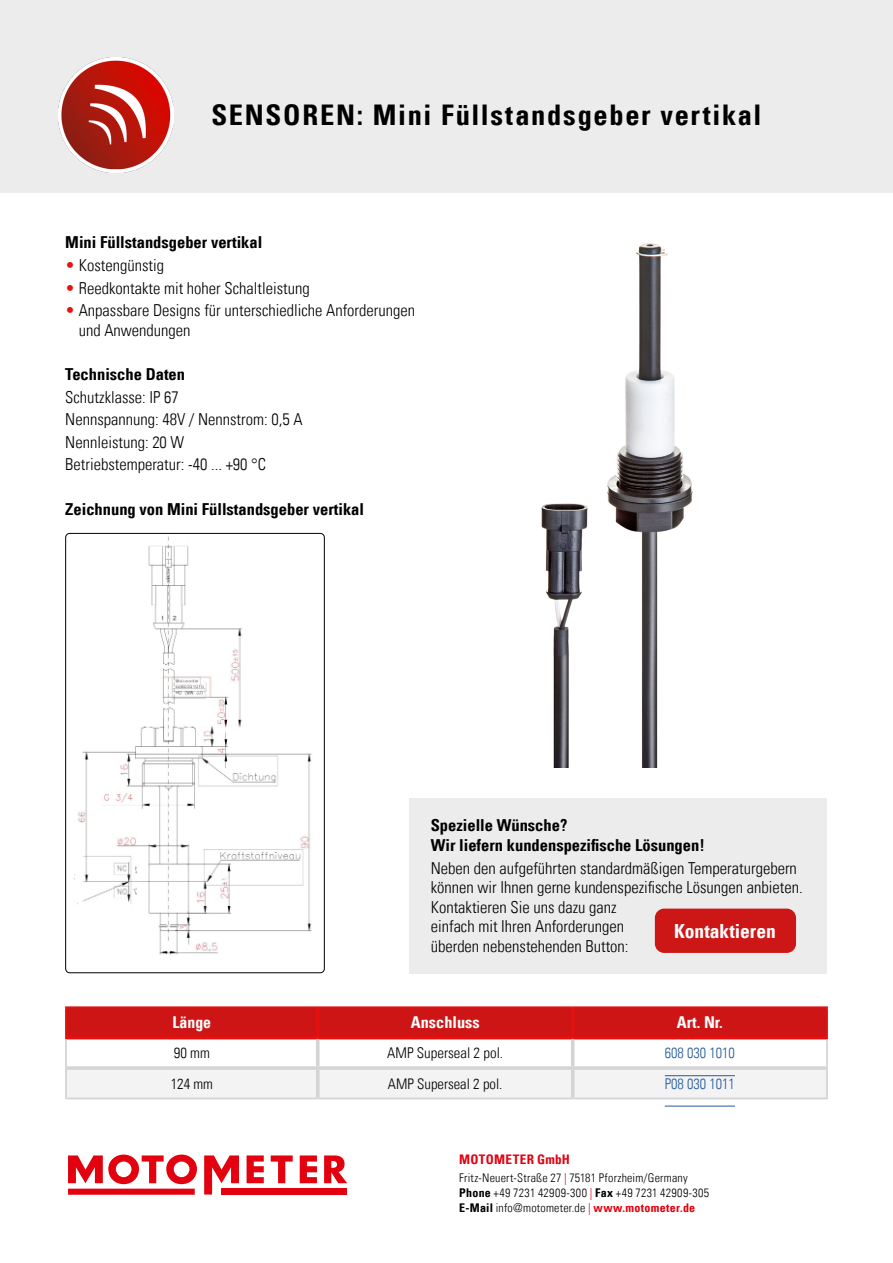
<style>
.page{position:relative;width:893px;height:1263px;background:#fff}
.page>*{position:absolute;margin:0;border:0;box-sizing:border-box;transform-origin:0 0}
.t1{font:700 condensed 28.5px "Univers LT";letter-spacing:.06em;color:#000}
.t2{font:700 condensed 19.5px "Univers LT";color:#fff}
.t3{font:300 condensed 16.5px/19.5px "Univers LT";color:#000}
.t4{font:700 condensed 16.5px/19.8px "Univers LT";color:#000}
.t5{font:700 condensed 16.35px "Univers LT";color:#fff}
.t6{font:300 condensed 14.85px "Univers LT";color:#000}
.t7{font:300 condensed 14.85px "Univers LT";color:#245a9c}
.t8{font:300 condensed 14.7px "Univers LT";color:#000}
.t9{font:700 condensed 13.2px "Univers LT";letter-spacing:.02em;color:#e30111}
.t10{font:300 condensed 12px/15px "Univers LT";letter-spacing:.02em;color:#000}
.s1{color:#e41511}
.s2{color:#e3000f}
.s3{font-weight:700}
.s4{font-weight:700;color:#e3000f}
</style>
<div class="page">
<div style="left:0;top:0;width:893px;height:192px;background:#ececed"></div>
<div style="left:68px;top:1188px;width:127px;height:7px;background:#e3000f"></div>
<div style="left:222px;top:1188px;width:125px;height:7px;background:#e3000f"></div>
<svg style="left:204px;top:1155px;width:35px;height:39px"></svg>
<svg style="left:68px;top:1154px;width:129px;height:30px"></svg>
<svg style="left:247px;top:1155px;width:17px;height:28px"></svg>
<svg style="left:271px;top:1155px;width:22px;height:28px"></svg>
<svg style="left:300px;top:1155px;width:17px;height:28px"></svg>
<svg style="left:324px;top:1155px;width:23px;height:28px"></svg>
<img style="left:59px;top:57px;width:114px;height:115px">
<img style="left:75px;top:536px;width:237px;height:419px">
<div style="left:65px;top:533px;width:260px;height:440px;border:1px solid #000;border-radius:4px"></div>
<div style="left:67px;top:1008px;width:759px;height:28px;background:#cd1516"></div>
<div style="left:67px;top:1070px;width:759px;height:27px;background:#f4f3f4"></div>
<hr style="left:65px;top:1006px;width:253px;height:2px;background:#e3110f">
<hr style="left:65px;top:1008px;width:2px;height:28px;background:#e3110f">
<hr style="left:65px;top:1036px;width:253px;height:3px;background:#e3110f">
<hr style="left:573px;top:1006px;width:255px;height:2px;background:#e3110f">
<hr style="left:573px;top:1036px;width:255px;height:3px;background:#e3110f">
<hr style="left:318px;top:1006px;width:255px;height:2px;background:#e3110f">
<hr style="left:316px;top:1008px;width:3px;height:28px;background:#e3110f">
<hr style="left:571px;top:1008px;width:3px;height:28px;background:#e3110f">
<hr style="left:318px;top:1036px;width:255px;height:3px;background:#e3110f">
<hr style="left:826px;top:1008px;width:2px;height:28px;background:#e3110f">
<hr style="left:826px;top:1039px;width:2px;height:29px;background:#d3d4d5">
<hr style="left:826px;top:1068px;width:2px;height:29px;background:#d3d4d5">
<hr style="left:573px;top:1066px;width:253px;height:4px;background:#d3d4d5">
<hr style="left:573px;top:1097px;width:255px;height:2px;background:#d3d4d5">
<hr style="left:318px;top:1066px;width:255px;height:4px;background:#d3d4d5">
<hr style="left:318px;top:1097px;width:255px;height:2px;background:#d3d4d5">
<hr style="left:67px;top:1066px;width:251px;height:4px;background:#d3d4d5">
<hr style="left:65px;top:1097px;width:253px;height:2px;background:#d3d4d5">
<hr style="left:571px;top:1039px;width:3px;height:27px;background:#d3d4d5">
<hr style="left:571px;top:1070px;width:3px;height:27px;background:#d3d4d5">
<hr style="left:65px;top:1039px;width:2px;height:29px;background:#d3d4d5">
<hr style="left:65px;top:1068px;width:2px;height:29px;background:#d3d4d5">
<hr style="left:316px;top:1039px;width:3px;height:27px;background:#d3d4d5">
<hr style="left:316px;top:1070px;width:3px;height:27px;background:#d3d4d5">
<hr style="left:665px;top:1075px;width:70px;height:1px;background:#245a9c">
<hr style="left:665px;top:1106px;width:70px;height:1px;background:#245a9c">
<div style="left:409px;top:798px;width:418px;height:175px;background:#ececed"></div>
<div style="left:656px;top:909px;width:139px;height:43px;background:#cd1616;border-radius:9px"></div>
<div style="left:655px;top:908px;width:141px;height:45px;border:2px solid #cd1716;border-radius:9px"></div>
<img style="left:541px;top:243px;width:152px;height:524px">
<h1 class="t1" style="left:211px;top:97px;width:552px">SENSOREN: Mini Füllstandsgeber vertikal</h1>
<p class="t4" style="left:65px;top:232px;width:199px">Mini Füllstandsgeber vertikal</p>
<p class="t3" style="left:65px;top:255px;width:100px"><span class="s1">•</span> Kostengünstig</p>
<p class="t3" style="left:65px;top:278px;width:246px"><span class="s1">•</span> Reedkontakte mit hoher Schaltleistung</p>
<p class="t3" style="left:79px;top:301px;width:338px;text-indent:-13px"><span class="s1">•</span> Anpassbare Designs für unterschiedliche Anforderungen und Anwendungen</p>
<p class="t4" style="left:65px;top:364px;width:121px">Technische Daten</p>
<p class="t3" style="left:65px;top:385px;width:239px;line-height:22.5px">Schutzklasse: IP 67<br>Nennspannung: 48V / Nennstrom: 0,5 A<br>Nennleistung: 20 W<br>Betriebstemperatur: -40 ... +90 °C</p>
<p class="t4" style="left:65px;top:499px;width:300px">Zeichnung von Mini Füllstandsgeber vertikal</p>
<p class="t4" style="left:431px;top:815px;width:276px">Spezielle Wünsche?<br>Wir liefern kundenspezifische Lösungen!</p>
<p class="t3" style="left:431px;top:858px;width:373px">Neben den aufgeführten standardmäßigen Temperaturgebern können wir Ihnen gerne kundenspezifische Lösungen anbieten.<br>Kontaktieren Sie uns dazu ganz<br>einfach mit Ihren Anforderungen<br>überden nebenstehenden Button:</p>
<p class="t2" style="left:674px;top:919px;width:103px">Kontaktieren</p>
<p class="t5" style="left:173px;top:1012px;width:40px">Länge</p>
<p class="t5" style="left:411px;top:1012px;width:70px">Anschluss</p>
<p class="t5" style="left:677px;top:1012px;width:47px">Art. Nr.</p>
<p class="t6" style="left:174px;top:1044px;width:38px">90 mm</p>
<p class="t6" style="left:387px;top:1044px;width:118px">AMP Superseal 2 pol.</p>
<p class="t7" style="left:665px;top:1044px;width:72px">608 030 1010</p>
<p class="t8" style="left:171px;top:1074px;width:44px">124 mm</p>
<p class="t8" style="left:388px;top:1074px;width:116px">AMP Superseal 2 pol.</p>
<p class="t7" style="left:665px;top:1074px;width:72px">P08 030 1011</p>
<p class="t9" style="left:459px;top:1151px;width:112px">MOTOMETER GmbH</p>
<p class="t10" style="left:459px;top:1170px;width:251px">Fritz-Neuert-Straße 27 <span class="s2">|</span> 75181 Pforzheim/Germany<br><span class="s3">Phone</span> +49 7231 42909-300 <span class="s2">|</span> <span class="s3">Fax</span> +49 7231 42909-305<br><span class="s3">E-Mail</span> info@motometer.de <span class="s2">|</span> <span class="s4">www.motometer.de</span></p>
</div>
